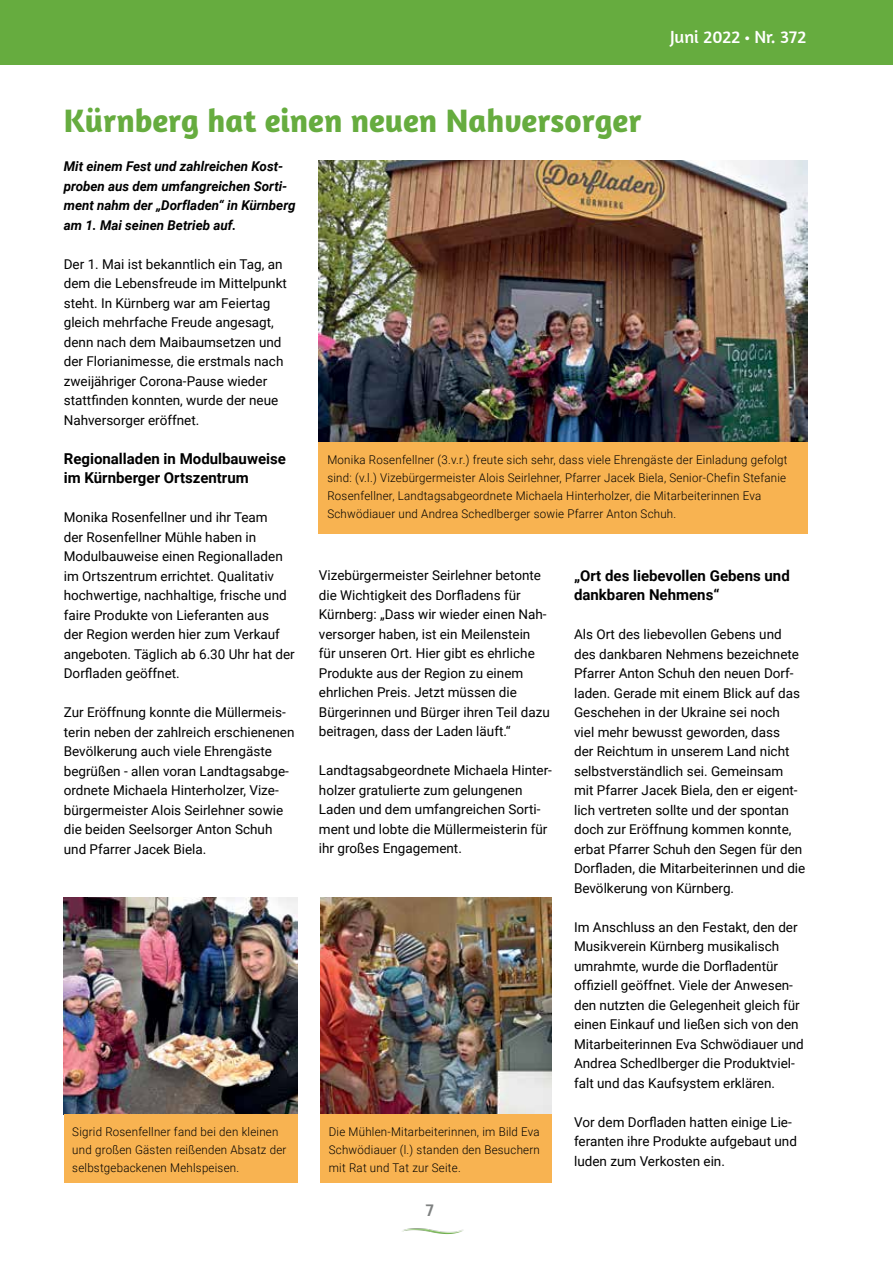
<style>
.page{position:relative;width:893px;height:1263px;background:#fff}
.page>*{position:absolute;margin:0;border:0;box-sizing:border-box;transform-origin:0 0}
.t1{font:700 33px "Amaranth";color:#66ac3f}
.t2{font:18px "Amaranth";color:#fff}
.t3{font:18px "Amaranth";color:#7e8181}
.t4{font:700 15px/19.5px "Roboto";color:#000}
.t5{font:13.5px/19.5px "Roboto";color:#000}
.t6{font:italic 700 13.5px/19.5px "Roboto";color:#000}
.t7{font:300 12px/18px "Roboto";letter-spacing:.02em;color:#000;scale:.96 1}
.s1{font-family:"Myriad Pro"}
</style>
<div class="page">
<div style="left:0;top:0;width:893px;height:64px;background:#66ac3f"></div>
<img style="left:402px;top:1228px;width:62px;height:7px">
<img style="left:319px;top:160px;width:489px;height:282px">
<div style="left:319px;top:442px;width:489px;height:92px;background:#f8b351"></div>
<img style="left:64px;top:897px;width:234px;height:217px">
<div style="left:64px;top:1114px;width:234px;height:68px;background:#f8b351"></div>
<img style="left:320px;top:897px;width:231px;height:217px">
<div style="left:320px;top:1114px;width:231px;height:68px;background:#f8b351"></div>
<h2 class="t2" style="left:670px;top:26px;width:138px">Juni 2022 <span class="s1">•</span> Nr. 372</h2>
<h1 class="t1" style="left:64px;top:100px;width:579px">Kürnberg hat einen neuen Nahversorger</h1>
<p class="t6" style="left:64px;top:156px;width:233px">Mit einem Fest und zahlreichen Kost&shy;proben aus dem umfangreichen Sorti&shy;ment nahm der „Dorfladen“ in Kürnberg am 1. Mai seinen Betrieb auf.</p>
<p class="t5" style="left:64px;top:253px;width:225px">Der 1. Mai ist bekanntlich ein Tag, an dem die Lebensfreude im Mittelpunkt steht. In Kürnberg war am Feiertag gleich mehrfache Freude angesagt, denn nach dem Maibaumsetzen und der Florianimesse, die erstmals nach zweijähriger Corona-Pause wieder stattfinden konnten, wurde der neue Nahversorger eröffnet.</p>
<p class="t4" style="left:64px;top:448px;width:224px">Regionalladen in Modulbauweise im Kürnberger Ortszentrum</p>
<p class="t5" style="left:64px;top:507px;width:232px">Monika Rosenfellner und ihr Team<br>der Rosenfellner Mühle haben in Modulbauweise einen Regionalladen im Ortszentrum errichtet. Qualitativ hochwertige, nachhaltige, frische und faire Produkte von Lieferanten aus<br>der Region werden hier zum Verkauf angeboten. Täglich ab 6.30 Uhr hat der Dorfladen geöffnet.</p>
<p class="t5" style="left:64px;top:702px;width:232px">Zur Eröffnung konnte die Müllermeis&shy;terin neben der zahlreich erschienenen Bevölkerung auch viele Ehrengäste begrüßen - allen voran Landtagsabge&shy;ordnete Michaela Hinterholzer, Vize&shy;bürgermeister Alois Seirlehner sowie die beiden Seelsorger Anton Schuh und Pfarrer Jacek Biela.</p>
<p class="t7" style="left:327px;top:450px;width:481px">Monika Rosenfellner (3.v.r.) freute sich sehr, dass viele Ehrengäste der Einladung gefolgt sind: (v.l.) Vizebürgermeister Alois Seirlehner, Pfarrer Jacek Biela, Senior-Chefin Stefanie Rosenfellner, Landtagsabgeordnete Michaela Hinterholzer, die Mitarbeiterinnen Eva Schwödiauer und Andrea Schedlberger sowie Pfarrer Anton Schuh.</p>
<p class="t4" style="left:574px;top:565px;width:217px">„Ort des liebevollen Gebens und dankbaren Nehmens“</p>
<p class="t5" style="left:574px;top:624px;width:233px">Als Ort des liebevollen Gebens und des dankbaren Nehmens bezeichnete Pfarrer Anton Schuh den neuen Dorf&shy;laden. Gerade mit einem Blick auf das Geschehen in der Ukraine sei noch<br>viel mehr bewusst geworden, dass<br>der Reichtum in unserem Land nicht selbstverständlich sei. Gemeinsam mit Pfarrer Jacek Biela, den er eigent&shy;lich vertreten sollte und der spontan doch zur Eröffnung kommen konnte, erbat Pfarrer Schuh den Segen für den Dorfladen, die Mitarbeiterinnen und die Bevölkerung von Kürnberg.</p>
<p class="t5" style="left:574px;top:916px;width:231px">Im Anschluss an den Festakt, den der Musikverein Kürnberg musikalisch umrahmte, wurde die Dorfladentür offiziell geöffnet. Viele der Anwesen&shy;den nutzten die Gelegenheit gleich für einen Einkauf und ließen sich von den Mitarbeiterinnen Eva Schwödiauer und Andrea Schedlberger die Produktviel&shy;falt und das Kaufsystem erklären.</p>
<p class="t5" style="left:574px;top:1111px;width:224px">Vor dem Dorfladen hatten einige Lie&shy;feranten ihre Produkte aufgebaut und luden zum Verkosten ein.</p>
<p class="t5" style="left:319px;top:565px;width:232px">Vizebürgermeister Seirlehner betonte die Wichtigkeit des Dorfladens für Kürnberg: „Dass wir wieder einen Nah&shy;versorger haben, ist ein Meilenstein für unseren Ort. Hier gibt es ehrliche Produkte aus der Region zu einem ehrlichen Preis. Jetzt müssen die Bürgerinnen und Bürger ihren Teil dazu beitragen, dass der Laden läuft.“</p>
<p class="t5" style="left:319px;top:760px;width:235px">Landtagsabgeordnete Michaela Hinter&shy;holzer gratulierte zum gelungenen Laden und dem umfangreichen Sorti&shy;ment und lobte die Müllermeisterin für ihr großes Engagement.</p>
<p class="t7" style="left:72px;top:1122px;width:225px">Sigrid Rosenfellner fand bei den kleinen und großen Gästen reißenden Absatz der selbstgebackenen Mehlspeisen.</p>
<p class="t7" style="left:329px;top:1122px;width:221px;text-align:justify">Die Mühlen-Mitarbeiterinnen, im Bild Eva Schwödiauer (l.) standen den Besuchern mit Rat und Tat zur Seite.</p>
<h2 class="t3" style="left:426px;top:1199px;width:10px">7</h2>
</div>
